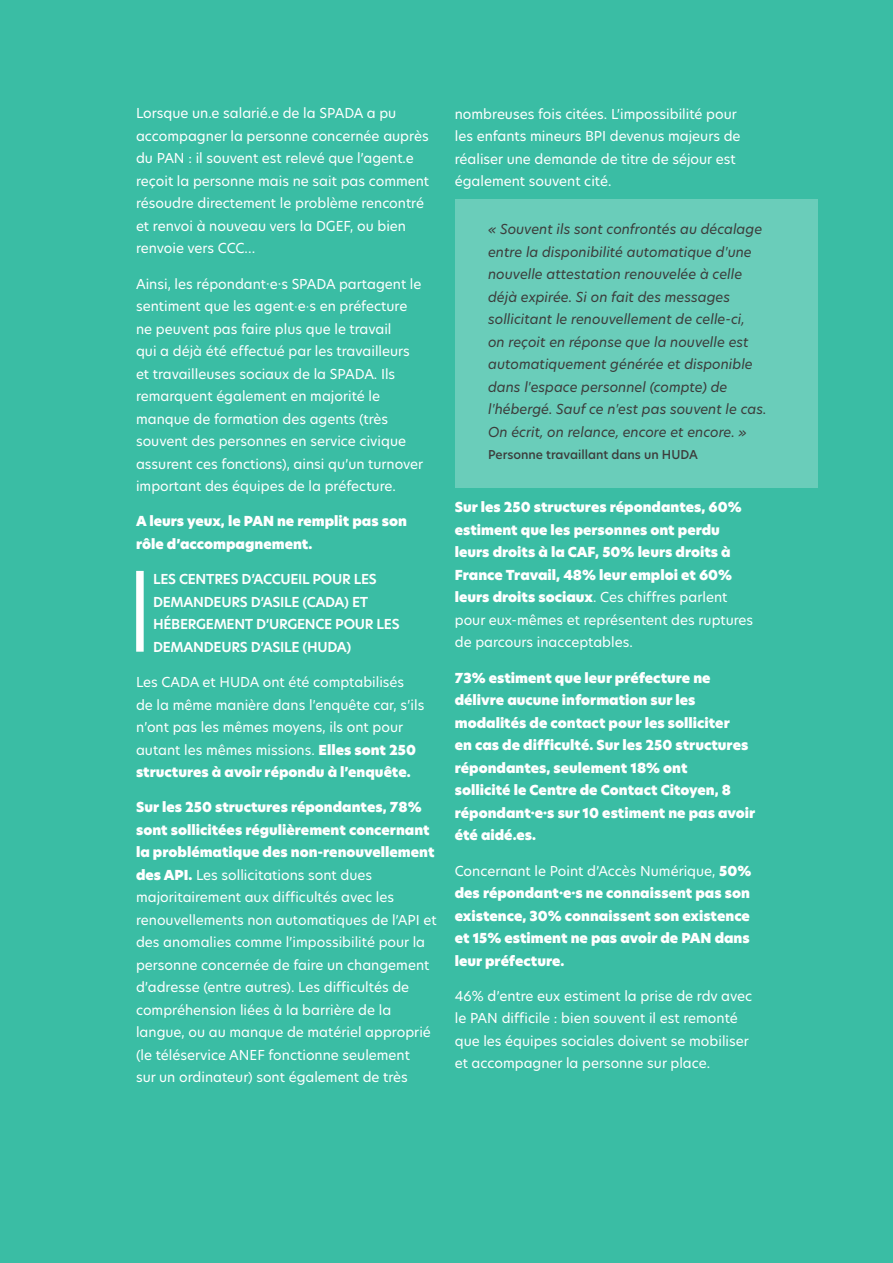
<style>
.page{position:relative;width:893px;height:1263px;background:#3abda4}
.page>*{position:absolute;margin:0;border:0;box-sizing:border-box;transform-origin:0 0}
.t1{font:13.5px/22.5px "Hero New";color:#fff}
.t2{font:13.5px/22.5px "Hero New Super";color:#fff}
.t3{font:italic 13.5px/22.5px "Hero New";color:#3c3c3b}
.t4{font:600 13.5px/22.5px "Hero New";letter-spacing:-.02em;color:#fff}
.t5{font:500 12px "Hero New";color:#3c3c3b}
.s1{font-weight:300}
.s2{font-family:"Hero New Super"}
</style>
<div class="page">
<div style="left:455px;top:199px;width:363px;height:288px;background:#6acdba"></div>
<div style="left:136px;top:571px;width:8px;height:81px;background:#fff"></div>
<p class="t1" style="left:136px;top:102px;width:295px">Lorsque un.e salarié.e de la SPADA a pu accompagner la personne concernée auprès du PAN : il souvent est relevé que l’agent.e reçoit la personne mais ne sait pas comment résoudre directement le problème rencontré et renvoi à nouveau vers la DGEF, ou bien renvoie vers CCC…</p>
<p class="t1" style="left:136px;top:272px;width:289px">Ainsi, les répondant·e·s SPADA partagent le sentiment que les agent<span class="s1">·</span>e<span class="s1">·</span>s en préfecture ne peuvent pas faire plus que le travail<br>qui a déjà été effectué par les travailleurs et travailleuses sociaux de la SPADA. Ils remarquent également en majorité le manque de formation des agents (très souvent des personnes en service civique assurent ces fonctions), ainsi qu’un turnover important des équipes de la préfecture.</p>
<p class="t2" style="left:136px;top:510px;width:272px">A leurs yeux, le PAN ne remplit pas son rôle d’accompagnement.</p>
<p class="t4" style="left:153px;top:568px;width:248px">LES CENTRES D’ACCUEIL POUR LES<br>DEMANDEURS D’ASILE (CADA) ET<br>HÉBERGEMENT D’URGENCE POUR LES<br>DEMANDEURS D’ASILE (HUDA)</p>
<p class="t1" style="left:136px;top:671px;width:290px">Les CADA et HUDA ont été comptabilisés de la même manière dans l’enquête car, s’ils n’ont pas les mêmes moyens, ils ont pour autant les mêmes missions. <span class="s2">Elles sont 250</span></p>
<p class="t2" style="left:136px;top:761px;width:276px">structures à avoir répondu à l’enquête.</p>
<p class="t2" style="left:136px;top:796px;width:300px">Sur les 250 structures répondantes, 78% sont sollicitées régulièrement concernant la problématique des non-renouvellement</p>
<p class="t1" style="left:136px;top:863px;width:302px"><span class="s2">des API.</span> Les sollicitations sont dues majoritairement aux difficultés avec les renouvellements non automatiques de l’API et des anomalies comme l’impossibilité pour la personne concernée de faire un changement d’adresse (entre autres). Les difficultés de compréhension liées à la barrière de la langue, ou au manque de matériel approprié (le téléservice ANEF fonctionne seulement<br>sur un ordinateur) sont également de très</p>
<p class="t1" style="left:455px;top:102px;width:287px">nombreuses fois citées. L’impossibilité pour les enfants mineurs BPI devenus majeurs de réaliser une demande de titre de séjour est également souvent cité.</p>
<p class="t3" style="left:488px;top:218px;width:280px">« Souvent ils sont confrontés au décalage entre la disponibilité automatique d'une nouvelle attestation renouvelée à celle déjà expirée. Si on fait des messages sollicitant le renouvellement de celle-ci,<br>on reçoit en réponse que la nouvelle est automatiquement générée et disponible dans l'espace personnel (compte) de l'hébergé. Sauf ce n'est pas souvent le cas.<br>On écrit, on relance, encore et encore. »</p>
<p class="t5" style="left:488px;top:446px;width:211px">Personne travaillant dans un HUDA</p>
<p class="t2" style="left:455px;top:496px;width:288px">Sur les 250 structures répondantes, 60% estiment que les personnes ont perdu leurs droits à la CAF, 50% leurs droits à France Travail, 48% leur emploi et 60%</p>
<p class="t1" style="left:455px;top:586px;width:300px"><span class="s2">leurs droits sociaux</span>. Ces chiffres parlent pour eux-mêmes et représentent des ruptures de parcours inacceptables.</p>
<p class="t2" style="left:455px;top:667px;width:302px">73% estiment que leur préfecture ne délivre aucune information sur les modalités de contact pour les solliciter<br>en cas de difficulté. Sur les 250 structures répondantes, seulement 18% ont<br>sollicité le Centre de Contact Citoyen, 8 répondant·e·s sur 10 estiment ne pas avoir été aidé.es.</p>
<p class="t1" style="left:455px;top:859px;width:298px">Concernant le Point d’Accès Numérique, <span class="s2">50%</span></p>
<p class="t2" style="left:455px;top:882px;width:297px;text-align:justify">des répondant·e·s ne connaissent pas son existence, 30% connaissent son existence et 15% estiment ne pas avoir de PAN dans leur préfecture.</p>
<p class="t1" style="left:455px;top:984px;width:299px">46% d’entre eux estiment la prise de rdv avec le PAN difficile : bien souvent il est remonté que les équipes sociales doivent se mobiliser et accompagner la personne sur place.</p>
</div>
